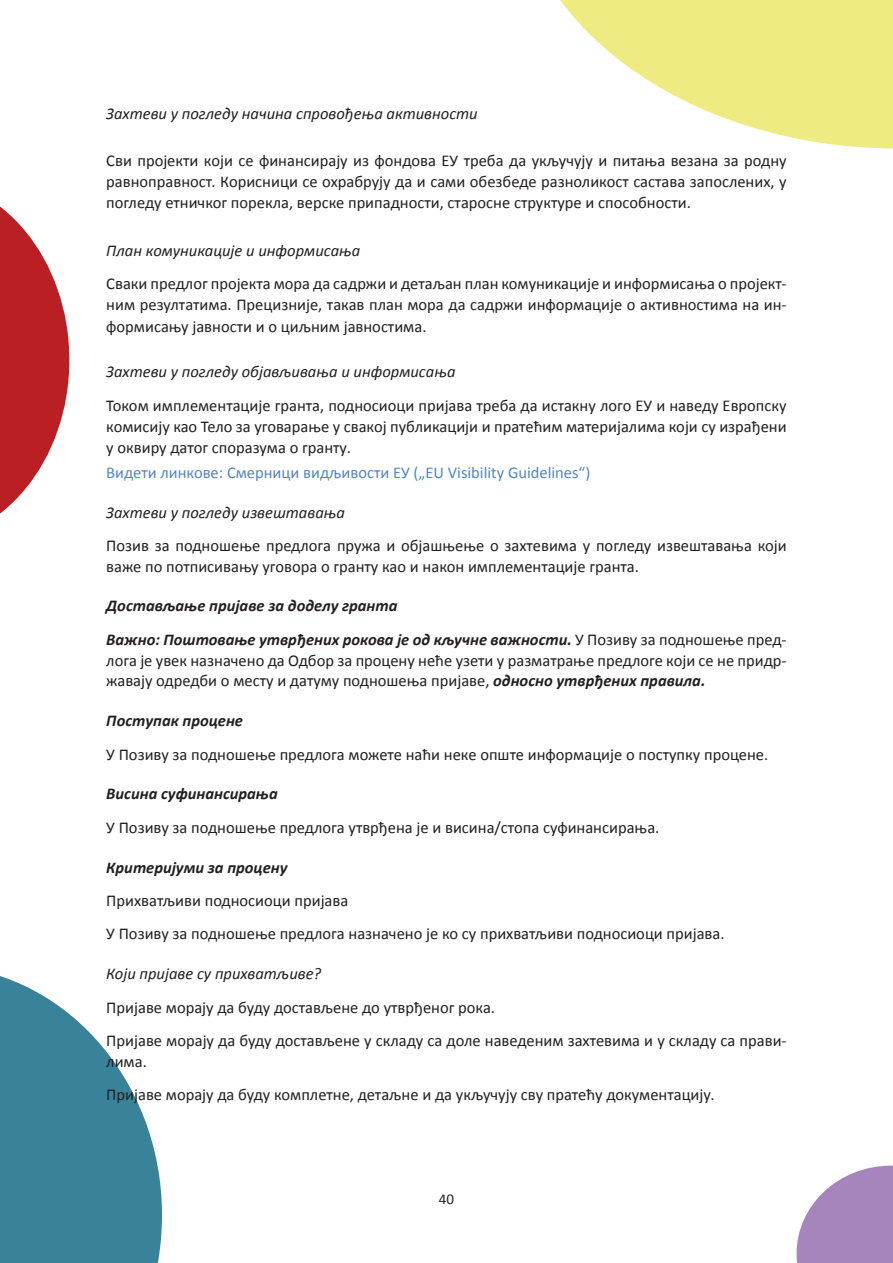
<style>
.page{position:relative;width:893px;height:1263px;background:#fff}
.page>*{position:absolute;margin:0;border:0;box-sizing:border-box;transform-origin:0 0}
.t1{font:16.5px/21px "Calibri";color:#231f20}
.t2{font:italic 16.5px "Calibri";color:#231f20}
.t3{font:italic 700 16.5px/33.5px "Calibri";color:#231f20}
.t4{font:16.5px "Calibri";color:#5385c4}
.t5{font:15px "Calibri";color:#231f20}
.s1{font-weight:400;font-style:normal}
.s2{font-weight:700;font-style:italic}
</style>
<div class="page">
<svg style="left:0;top:976px;width:162px;height:287px;fill:#38839a"></svg>
<svg style="left:0;top:206px;width:69px;height:308px"></svg>
<svg style="left:796px;top:1166px;width:97px;height:97px"></svg>
<svg style="left:560px;top:0;width:333px;height:149px;fill:#eeeb82"></svg>
<p class="t2" style="left:106px;top:102px;width:373px">Захтеви у погледу начина спровођења активности</p>
<p class="t1" style="left:106px;top:150px;width:682px;text-align:justify">Сви пројекти који се финансирају из фондова ЕУ треба да укључују и питања везана за родну равноправност. Корисници се охрабрују да и сами обезбеде разноликост састава запослених, у погледу етничког порекла, верске припадности, старосне структуре и способности.</p>
<p class="t2" style="left:106px;top:239px;width:256px">План комуникације и информисања</p>
<p class="t1" style="left:106px;top:274px;width:682px;text-align:justify">Сваки предлог пројекта мора да садржи и детаљан план комуникације и информисања о пројект&shy;ним резултатима. Прецизније, такав план мора да садржи информације о активностима на ин&shy;формисању јавности и о циљним јавностима.</p>
<p class="t2" style="left:106px;top:360px;width:351px">Захтеви у погледу објављивања и информисања</p>
<p class="t1" style="left:106px;top:395px;width:682px;text-align:justify">Током имплементације гранта, подносиоци пријава треба да истакну лого ЕУ и наведу Европску комисију као Тело за уговарање у свакој публикацији и пратећим материјалима који су израђени у оквиру датог споразума о гранту.</p>
<p class="t4" style="left:106px;top:462px;width:486px">Видети линкове: Смерници видљивости ЕУ („EU Visibility Guidelines“)</p>
<p class="t2" style="left:106px;top:501px;width:240px">Захтеви у погледу извештавања</p>
<p class="t1" style="left:106px;top:535px;width:682px">Позив за подношење предлога пружа и објашњење о захтевима у погледу извештавања који важе по потписивању уговора о гранту као и након имплементације гранта.</p>
<p class="t3" style="left:106px;top:589px;width:682px">Достављање пријаве за доделу гранта<br>Важно: Поштовање утврђених рокова је од кључне важности. <span class="s1">У Позиву за подношење пред-</span></p>
<p class="t1" style="left:106px;top:650px;width:682px">лога је увек назначено да Одбор за процену неће узети у разматрање предлоге који се не придр&shy;жавају одредби о месту и датуму подношења пријаве, <span class="s2">односно утврђених правила.</span></p>
<p class="t3" style="left:106px;top:704px;width:138px">Поступак процене</p>
<p class="t1" style="left:106px;top:744px;width:663px">У Позиву за подношење предлога можете наћи неке опште информације о поступку процене.</p>
<p class="t3" style="left:106px;top:777px;width:173px">Висина суфинансирања</p>
<p class="t1" style="left:106px;top:817px;width:555px">У Позиву за подношење предлога утврђена је и висина/стопа суфинансирања.</p>
<p class="t3" style="left:106px;top:850px;width:183px">Критеријуми за процену</p>
<p class="t1" style="left:106px;top:884px;width:620px;line-height:33.5px">Прихватљиви подносиоци пријава<br>У Позиву за подношење предлога назначено је ко су прихватљиви подносиоци пријава.</p>
<p class="t2" style="left:106px;top:962px;width:216px">Који пријаве су прихватљиве?</p>
<p class="t1" style="left:106px;top:990px;width:682px;line-height:33.5px">Пријаве морају да буду достављене до утврђеног рока.<br>Пријаве морају да буду достављене у складу са доле наведеним захтевима и у складу са прави-</p>
<p class="t1" style="left:106px;top:1045px;width:610px;line-height:33.5px">лима.<br>Пријаве морају да буду комплетне, детаљне и да укључују сву пратећу документацију.</p>
<p class="t5" style="left:439px;top:1190px;width:17px">40</p>
</div>
